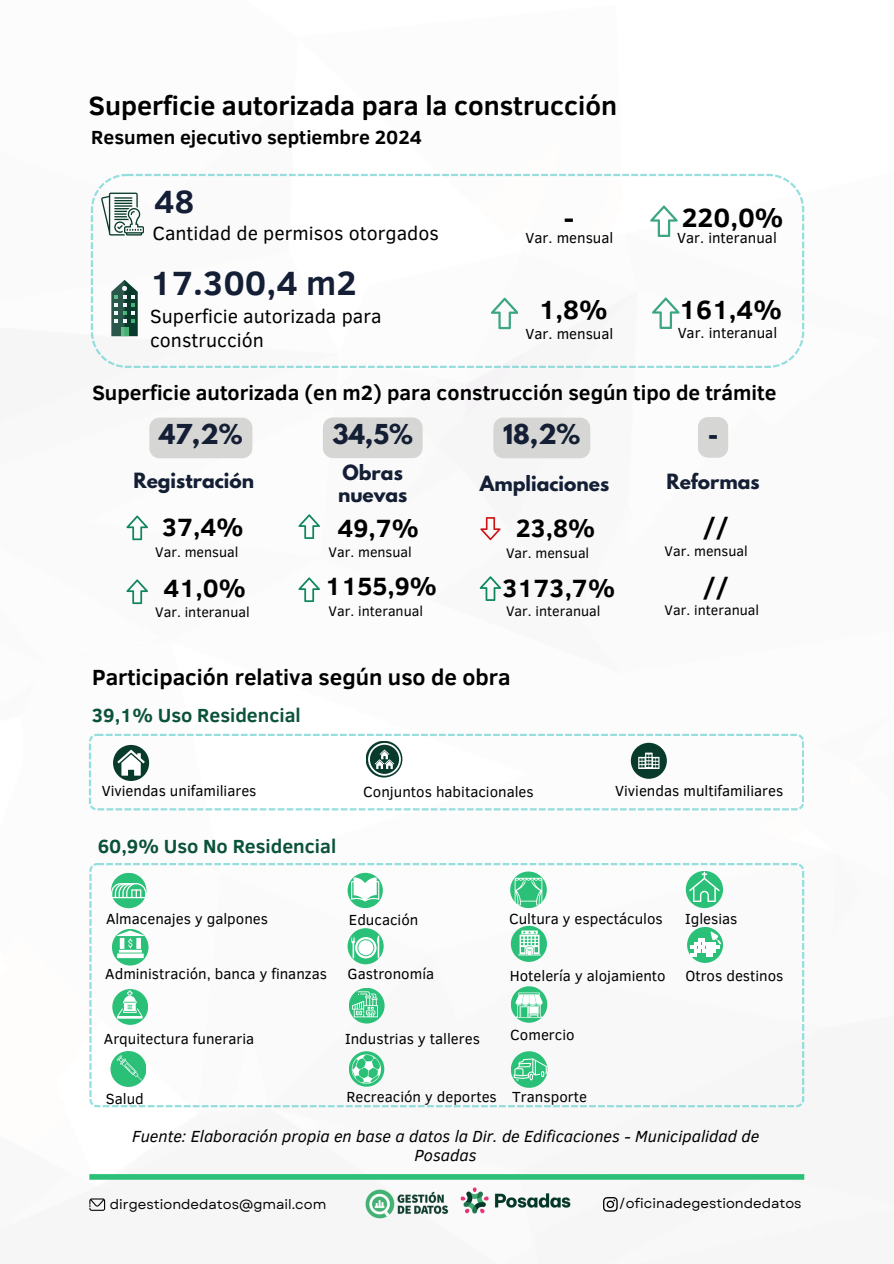
<style>
.page{position:relative;width:894px;height:1264px;background:#fff}
.page>*{position:absolute;margin:0;border:0;box-sizing:border-box;transform-origin:0 0}
.t1{font:700 34.5px "Clear Sans";color:#141f35}
.t2{font:700 33px "Clear Sans";color:#141f35}
.t3{font:700 27px "Clear Sans";color:#000}
.t4{font:700 25.65px "Clear Sans";color:#000}
.t5{font:700 24.3px "League Spartan";color:#141f35}
.t6{font:700 22.5px "Clear Sans";color:#000}
.t7{font:700 21px "Clear Sans";color:#000}
.t8{font:19.5px/23.7px "Clear Sans";color:#000}
.t9{font:700 19.5px "Clear Sans";color:#0b523a}
.t10{font:700 19.5px "Clear Sans";color:#000}
.t11{font:700 18.6px/22.4px "League Spartan";color:#141f35}
.t12{font:italic 16.5px/19.2px "Clear Sans";color:#000;text-align:center}
.t13{font:15px "Clear Sans";color:#000}
.t14{font:14.25px "Clear Sans";color:#000}
.t15{font:13.5px "Garet";color:#020202}
</style>
<div class="page">
<img style="left:17px;top:173px;width:809px;height:1051px">
<svg style="left:89px;top:733px;width:714px;height:77px"></svg>
<svg style="left:113px;top:745px;width:36px;height:36px"></svg>
<svg style="left:117px;top:749px;width:28px;height:26px"></svg>
<div style="left:630px;top:742px;width:36px;height:36px;background:#083b2c;border-radius:50%"></div>
<svg style="left:638px;top:752px;width:21px;height:17px"></svg>
<svg style="left:89px;top:863px;width:715px;height:244px"></svg>
<svg style="left:349px;top:987px;width:35px;height:36px"></svg>
<svg style="left:352px;top:991px;width:26px;height:26px"></svg>
<div style="left:111px;top:872px;width:35px;height:36px;background:#2bc078;border-radius:50%"></div>
<svg style="left:111px;top:883px;width:35px;height:15px"></svg>
<svg style="left:112px;top:928px;width:36px;height:37px"></svg>
<svg style="left:117px;top:930px;width:27px;height:22px"></svg>
<div style="left:117px;top:953px;width:27px;height:5px;background:#fff"></div>
<svg style="left:510px;top:986px;width:37px;height:36px"></svg>
<svg style="left:515px;top:992px;width:27px;height:25px"></svg>
<svg style="left:347px;top:872px;width:36px;height:36px"></svg>
<svg style="left:351px;top:877px;width:28px;height:24px"></svg>
<div style="left:510px;top:1051px;width:37px;height:36px;background:#2bc078;border-radius:50%"></div>
<svg style="left:513px;top:1058px;width:33px;height:22px"></svg>
<svg style="left:510px;top:925px;width:37px;height:36px"></svg>
<svg style="left:518px;top:930px;width:22px;height:25px"></svg>
<svg style="left:510px;top:871px;width:36px;height:37px"></svg>
<svg style="left:514px;top:877px;width:28px;height:28px"></svg>
<svg style="left:349px;top:1051px;width:35px;height:35px"></svg>
<svg style="left:350px;top:1053px;width:31px;height:30px"></svg>
<div style="left:112px;top:989px;width:36px;height:35px;background:#2bc078;border-radius:50%"></div>
<svg style="left:117px;top:990px;width:25px;height:28px"></svg>
<svg style="left:347px;top:928px;width:36px;height:36px"></svg>
<svg style="left:351px;top:934px;width:28px;height:24px"></svg>
<svg style="left:685px;top:870px;width:37px;height:38px"></svg>
<svg style="left:689px;top:871px;width:30px;height:31px"></svg>
<svg style="left:365px;top:740px;width:37px;height:37px"></svg>
<svg style="left:368px;top:743px;width:33px;height:32px"></svg>
<svg style="left:686px;top:927px;width:36px;height:35px"></svg>
<svg style="left:690px;top:931px;width:31px;height:25px"></svg>
<div style="left:110px;top:1050px;width:36px;height:36px;background:#2bc078;border-radius:50%"></div>
<svg style="left:117px;top:1055px;width:25px;height:25px"></svg>
<svg style="left:91px;top:174px;width:713px;height:193px"></svg>
<svg style="left:651px;top:297px;width:27px;height:32px"></svg>
<svg style="left:490px;top:298px;width:27px;height:31px"></svg>
<svg style="left:111px;top:280px;width:26px;height:56px"></svg>
<svg style="left:101px;top:193px;width:43px;height:42px"></svg>
<div style="left:149px;top:417px;width:103px;height:41px;background:#d6d6d4;border-radius:10px"></div>
<div style="left:323px;top:417px;width:99px;height:41px;background:#d6d6d4;border-radius:10px"></div>
<div style="left:493px;top:417px;width:97px;height:41px;background:#d6d6d4;border-radius:10px"></div>
<svg style="left:89px;top:1198px;width:16px;height:12px"></svg>
<svg style="left:603px;top:1196px;width:14px;height:15px"></svg>
<div style="left:89px;top:1174px;width:715px;height:5px;background:#2bc078"></div>
<img style="left:362px;top:1183px;width:91px;height:41px">
<img style="left:458px;top:1186px;width:113px;height:29px">
<div style="left:697px;top:417px;width:31px;height:40px;background:#d6d6d4;border-radius:10px"></div>
<svg style="left:650px;top:205px;width:27px;height:32px"></svg>
<svg style="left:298px;top:577px;width:22px;height:25px"></svg>
<svg style="left:127px;top:579px;width:21px;height:25px"></svg>
<svg style="left:127px;top:515px;width:21px;height:25px"></svg>
<svg style="left:298px;top:514px;width:22px;height:25px"></svg>
<svg style="left:480px;top:576px;width:21px;height:25px"></svg>
<svg style="left:480px;top:517px;width:20px;height:23px"></svg>
<h4 class="t3" style="left:89px;top:86px;width:529px">Superficie autorizada para la construcción</h4>
<p class="t10" style="left:91px;top:123px;width:332px">Resumen ejecutivo septiembre 2024</p>
<h2 class="t2" style="left:154px;top:177px;width:41px">48</h2>
<p class="t8" style="left:152px;top:220px;width:288px">Cantidad de permisos otorgados</p>
<p class="t3" style="left:563px;top:198px;width:12px">-</p>
<p class="t13" style="left:525px;top:227px;width:89px">Var. mensual</p>
<h2 class="t3" style="left:681px;top:198px;width:103px">220,0%</h2>
<p class="t13" style="left:677px;top:227px;width:101px">Var. interanual</p>
<p class="t1" style="left:150px;top:258px;width:208px">17.300,4 m2</p>
<p class="t3" style="left:538px;top:290px;width:70px">1,8%</p>
<h2 class="t3" style="left:679px;top:290px;width:104px">161,4%</h2>
<p class="t13" style="left:677px;top:322px;width:101px">Var. interanual</p>
<h4 class="t8" style="left:150px;top:303px;width:233px">Superficie autorizada para construcción</h4>
<p class="t7" style="left:92px;top:377px;width:685px">Superficie autorizada (en m2) para construcción según tipo de trámite</p>
<h4 class="t13" style="left:525px;top:322px;width:89px">Var. mensual</h4>
<h2 class="t5" style="left:159px;top:422px;width:85px">47,2%</h2>
<p class="t11" style="left:133px;top:471px;width:122px">Registración</p>
<h2 class="t5" style="left:332px;top:422px;width:82px">34,5%</h2>
<p class="t5" style="left:503px;top:422px;width:79px">18,2%</p>
<p class="t11" style="left:479px;top:475px;width:131px">Ampliaciones</p>
<h2 class="t11" style="left:338px;top:463px;width:71px">Obras nuevas</h2>
<h4 class="t4" style="left:162px;top:508px;width:83px">37,4%</h4>
<h4 class="t4" style="left:163px;top:569px;width:84px">41,0%</h4>
<p class="t14" style="left:155px;top:601px;width:96px">Var. interanual</p>
<p class="t14" style="left:155px;top:542px;width:85px">Var. mensual</p>
<p class="t4" style="left:337px;top:509px;width:83px">49,7%</p>
<p class="t4" style="left:325px;top:567px;width:113px">1155,9%</p>
<p class="t14" style="left:328px;top:601px;width:96px">Var. interanual</p>
<p class="t14" style="left:328px;top:541px;width:85px">Var. mensual</p>
<h3 class="t4" style="left:515px;top:509px;width:81px">23,8%</h3>
<h4 class="t4" style="left:502px;top:569px;width:114px">3173,7%</h4>
<p class="t14" style="left:506px;top:601px;width:96px">Var. interanual</p>
<p class="t14" style="left:506px;top:542px;width:85px">Var. mensual</p>
<p class="t6" style="left:92px;top:660px;width:420px">Participación relativa según uso de obra</p>
<h2 class="t9" style="left:92px;top:701px;width:210px">39,1% Uso Residencial</h2>
<h6 class="t5" style="left:707px;top:422px;width:12px">-</h6>
<h4 class="t11" style="left:666px;top:472px;width:95px">Reformas</h4>
<h6 class="t4" style="left:703px;top:508px;width:27px">//</h6>
<p class="t4" style="left:703px;top:568px;width:27px">//</p>
<p class="t14" style="left:664px;top:541px;width:85px">Var. mensual</p>
<h6 class="t14" style="left:664px;top:599px;width:96px">Var. interanual</h6>
<p class="t13" style="left:102px;top:780px;width:156px">Viviendas unifamiliares</p>
<h1 class="t13" style="left:615px;top:780px;width:169px">Viviendas multifamiliares</h1>
<p class="t13" style="left:363px;top:781px;width:172px">Conjuntos habitacionales</p>
<h2 class="t9" style="left:98px;top:832px;width:240px">60,9% Uso No Residencial</h2>
<h5 class="t13" style="left:106px;top:908px;width:163px">Almacenajes y galpones</h5>
<h2 class="t13" style="left:349px;top:909px;width:71px">Educación</h2>
<h6 class="t13" style="left:509px;top:908px;width:155px">Cultura y espectáculos</h6>
<h6 class="t13" style="left:105px;top:963px;width:223px">Administración, banca y finanzas</h6>
<p class="t13" style="left:347px;top:963px;width:88px">Gastronomía</p>
<p class="t13" style="left:509px;top:965px;width:157px">Hotelería y alojamiento</p>
<h2 class="t13" style="left:104px;top:1027px;width:152px">Arquitectura funeraria</h2>
<h5 class="t13" style="left:345px;top:1027px;width:136px">Industrias y talleres</h5>
<p class="t13" style="left:510px;top:1023px;width:66px">Comercio</p>
<h2 class="t13" style="left:346px;top:1085px;width:152px">Recreación y deportes</h2>
<h6 class="t13" style="left:106px;top:1087px;width:40px">Salud</h6>
<h2 class="t13" style="left:512px;top:1085px;width:76px">Transporte</h2>
<h6 class="t13" style="left:685px;top:908px;width:54px">Iglesias</h6>
<h3 class="t13" style="left:685px;top:965px;width:100px">Otros destinos</h3>
<h2 class="t12" style="left:132px;top:1125px;width:628px">Fuente: Elaboración propia en base a datos la Dir. de Edificaciones - Municipalidad de<br>Posadas</h2>
<h6 class="t15" style="left:110px;top:1194px;width:218px">dirgestiondedatos@gmail.com</h6>
<p class="t15" style="left:618px;top:1193px;width:184px">/oficinadegestiondedatos</p>
</div>
